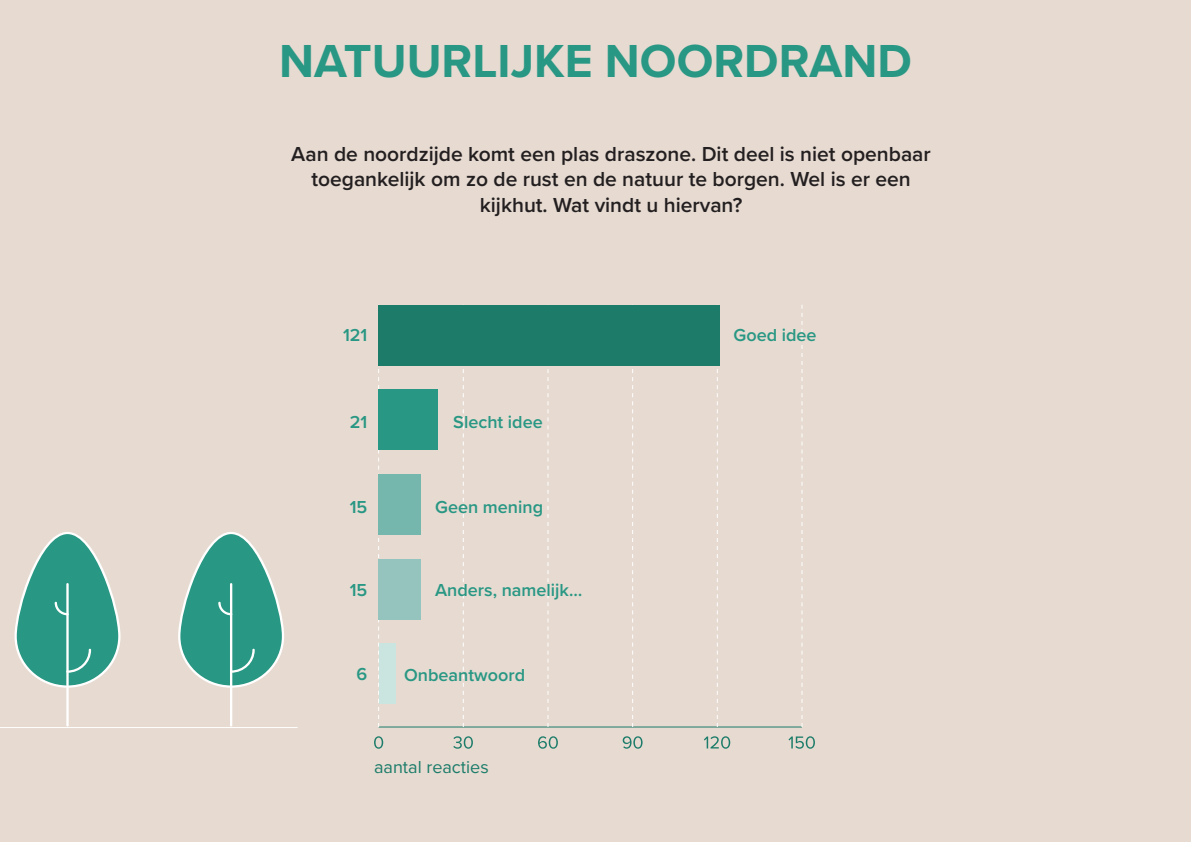
<style>
.page{position:relative;width:1191px;height:842px;background:#e6dad1}
.page>*{position:absolute;margin:0;border:0;box-sizing:border-box;transform-origin:0 0}
.t1{font:700 48px "Proxima Nova";color:#289783}
.t2{font:600 21px/25.2px "Proxima Nova";color:#231f20;text-align:center}
.t3{font:600 18px "Proxima Nova";color:#289783}
.t4{font:18px "Proxima Nova";color:#1c7c69}
</style>
<div class="page">
<svg style="left:374px;top:736px;width:9px;height:13px"></svg>
<svg style="left:453px;top:736px;width:20px;height:13px"></svg>
<svg style="left:538px;top:736px;width:20px;height:13px"></svg>
<svg style="left:622px;top:736px;width:20px;height:13px"></svg>
<svg style="left:704px;top:736px;width:26px;height:13px"></svg>
<svg style="left:788px;top:736px;width:27px;height:13px"></svg>
<hr style="left:378px;top:726px;width:424px;height:1px;background:#1c7c69">
<svg style="left:378px;top:369px;width:1px;height:358px"></svg>
<svg style="left:463px;top:369px;width:1px;height:358px"></svg>
<svg style="left:548px;top:369px;width:1px;height:358px"></svg>
<svg style="left:632px;top:369px;width:1px;height:358px"></svg>
<svg style="left:717px;top:369px;width:1px;height:358px"></svg>
<svg style="left:801px;top:305px;width:1px;height:422px"></svg>
<div style="left:378px;top:305px;width:342px;height:61px;background:#1c7c69"></div>
<div style="left:378px;top:389px;width:60px;height:61px;background:#289783"></div>
<div style="left:378px;top:558px;width:43px;height:61px;background:#95c3bd"></div>
<div style="left:378px;top:474px;width:43px;height:61px;background:#75b7ac"></div>
<div style="left:378px;top:643px;width:17px;height:61px;background:#cae4e0"></div>
<hr style="left:66px;top:663px;width:3px;height:63px;background:#fff">
<svg style="left:14px;top:532px;width:106px;height:156px"></svg>
<hr style="left:230px;top:663px;width:2px;height:63px;background:#fff">
<svg style="left:178px;top:532px;width:106px;height:156px"></svg>
<hr style="left:0;top:727px;width:298px;height:1px;background:#fff">
<p class="t1" style="left:279px;top:25px;width:634px">NATUURLIJKE NOORDRAND</p>
<p class="t2" style="left:291px;top:141px;width:641px">Aan de noordzijde komt een plas draszone. Dit deel is niet openbaar toegankelijk om zo de rust en de natuur te borgen. Wel is er een kijkhut. Wat vindt u hiervan?</p>
<p class="t3" style="left:343px;top:322px;width:26px">121</p>
<p class="t3" style="left:733px;top:322px;width:85px">Goed idee</p>
<p class="t3" style="left:350px;top:409px;width:19px">21</p>
<p class="t3" style="left:453px;top:409px;width:91px">Slecht idee</p>
<p class="t3" style="left:350px;top:494px;width:19px">15</p>
<p class="t3" style="left:435px;top:494px;width:109px">Geen mening</p>
<p class="t3" style="left:350px;top:576px;width:19px">15</p>
<p class="t3" style="left:435px;top:576px;width:149px">Anders, namelijk…</p>
<p class="t3" style="left:356px;top:660px;width:12px">6</p>
<p class="t3" style="left:404px;top:662px;width:122px">Onbeantwoord</p>
<p class="t4" style="left:374px;top:753px;width:116px">aantal reacties</p>
</div>
